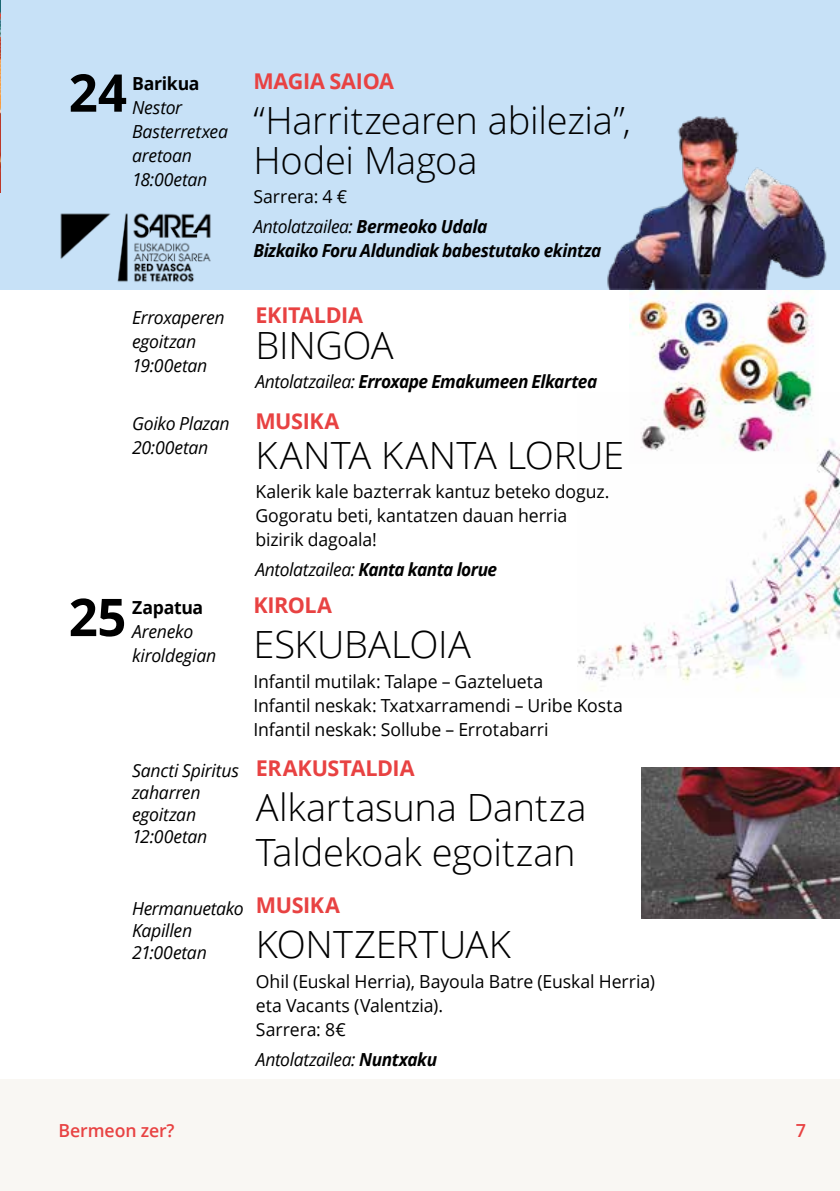
<style>
.page{position:relative;width:840px;height:1191px;background:#fff}
.page>*{position:absolute;margin:0;border:0;box-sizing:border-box;transform-origin:0 0}
.t1{font:700 52px "Open Sans";color:#000}
.t2{font:300 37.6px/40px "Open Sans";letter-spacing:-.01em;color:#000}
.t3{font:700 21.8px "Open Sans";letter-spacing:-.015em;color:#e84242}
.t4{font:18px/24px "Open Sans";letter-spacing:-.005em;color:#000}
.t5{font:italic 18px/24px "Open Sans";letter-spacing:-.015em;color:#000}
.t6{font:italic 700 18px "Open Sans";letter-spacing:-.03em;color:#000;scale:.96 1}
.t7{font:700 18px "Open Sans";letter-spacing:-.02em;color:#000}
.t8{font:600 18px "Open Sans";color:#e84242}
.s1{font-style:normal}
.s2{font-weight:700}
.s3{font-weight:400}
</style>
<div class="page">
<div style="left:0;top:1079px;width:839px;height:112px;background:#f9f7f3"></div>
<img style="left:577px;top:439px;width:262px;height:252px">
<img style="left:629px;top:289px;width:189px;height:174px">
<div style="left:0;top:0;width:839px;height:289px;background:#c7e1f7"></div>
<img style="left:0;top:11px;width:1px;height:182px">
<img style="left:607px;top:116px;width:220px;height:173px">
<img style="left:641px;top:767px;width:198px;height:151px">
<img style="left:60px;top:213px;width:151px;height:69px">
<h1 class="t1" style="left:69px;top:56px;width:60px">24</h1>
<p class="t3" style="left:253px;top:65px;width:142px">MAGIA SAIOA</p>
<p class="t7" style="left:132px;top:70px;width:69px">Barikua</p>
<p class="t5" style="left:132px;top:95px;width:97px">Nestor<br>Basterretxea aretoan<br>18:00etan</p>
<h2 class="t2" style="left:253px;top:99px;width:379px">“Harritzearen abilezia”,<br>Hodei Magoa</h2>
<p class="t5" style="left:253px;top:181px;width:236px;line-height:29.6px"><span class="s1">Sarrera: 4 €<br></span>Antolatzailea: <span class="s2">Bermeoko Udala</span></p>
<p class="t6" style="left:253px;top:238px;width:364px">Bizkaiko Foru Aldundiak babestutako ekintza</p>
<p class="t5" style="left:132px;top:305px;width:94px">Erroxaperen egoitzan<br>19:00etan</p>
<p class="t5" style="left:132px;top:411px;width:99px">Goiko Plazan<br>20:00etan</p>
<p class="t3" style="left:255px;top:299px;width:109px">EKITALDIA</p>
<h2 class="t2" style="left:255px;top:324px;width:140px">BINGOA</h2>
<p class="t6" style="left:255px;top:369px;width:357px"><span class="s3">Antolatzailea:</span> Erroxape Emakumeen Elkartea</p>
<p class="t3" style="left:255px;top:405px;width:86px">MUSIKA</p>
<h2 class="t2" style="left:255px;top:434px;width:370px">KANTA KANTA LORUE</h2>
<p class="t4" style="left:255px;top:479px;width:355px">Kalerik kale bazterrak kantuz beteko doguz.<br>Gogoratu beti, kantatzen dauan herria bizirik dagoala!</p>
<p class="t6" style="left:255px;top:557px;width:253px"><span class="s3">Antolatzailea:</span> Kanta kanta lorue</p>
<h1 class="t1" style="left:69px;top:580px;width:59px">25</h1>
<p class="t3" style="left:253px;top:589px;width:80px">KIROLA</p>
<p class="t7" style="left:132px;top:595px;width:73px">Zapatua</p>
<p class="t5" style="left:132px;top:619px;width:86px">Areneko kiroldegian</p>
<h2 class="t2" style="left:253px;top:623px;width:219px">ESKUBALOIA</h2>
<p class="t4" style="left:253px;top:668px;width:371px">Infantil mutilak: Talape – Gaztelueta<br>Infantil neskak: Txatxarramendi – Uribe Kosta<br>Infantil neskak: Sollube – Errotabarri</p>
<p class="t5" style="left:132px;top:758px;width:108px;line-height:22px">Sancti Spiritus zaharren egoitzan<br>12:00etan</p>
<p class="t5" style="left:132px;top:896px;width:113px;line-height:22px">Hermanuetako<br>Kapillen<br>21:00etan</p>
<p class="t3" style="left:256px;top:753px;width:160px">ERAKUSTALDIA</p>
<h2 class="t2" style="left:256px;top:784px;width:332px;line-height:45px">Alkartasuna Dantza<br>Taldekoak egoitzan</h2>
<p class="t3" style="left:256px;top:889px;width:86px">MUSIKA</p>
<h2 class="t2" style="left:256px;top:923px;width:256px">KONTZERTUAK</h2>
<p class="t4" style="left:256px;top:968px;width:400px">Ohil (Euskal Herria), Bayoula Batre (Euskal Herria) eta Vacants (Valentzia).<br>Sarrera: 8€</p>
<p class="t5" style="left:256px;top:1046px;width:183px">Antolatzailea: <span class="s2">Nuntxaku</span></p>
<p class="t8" style="left:58px;top:1117px;width:117px">Bermeon zer?</p>
<p class="t8" style="left:795px;top:1117px;width:12px">7</p>
</div>
